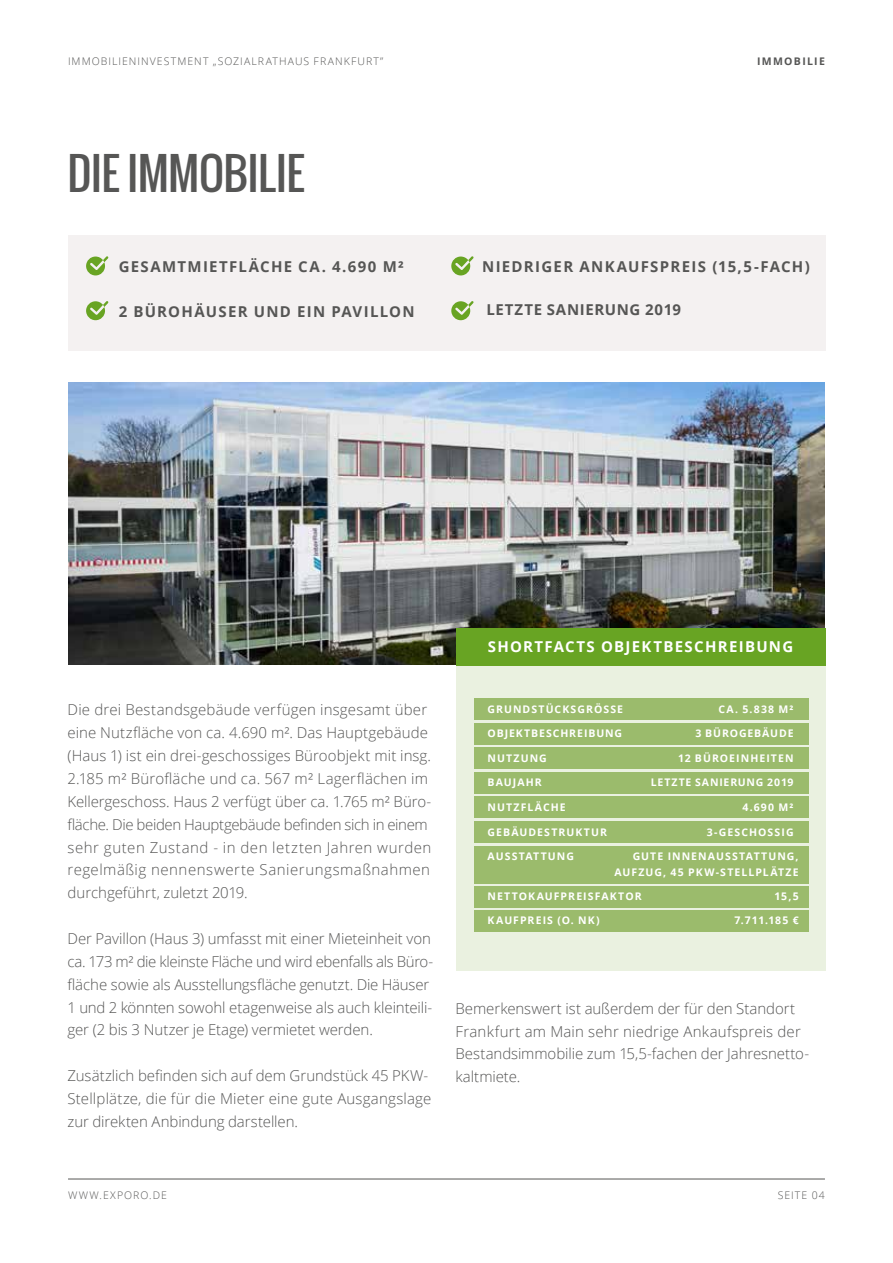
<style>
.page{position:relative;width:893px;height:1263px;background:#fff}
.page>*{position:absolute;margin:0;border:0;box-sizing:border-box;transform-origin:0 0}
.t1{font:43.5px "Oswald";letter-spacing:-.015em;color:#565655}
.t2{font:300 15px/22.8px "Open Sans";color:#565655}
.t3{font:700 15px "Open Sans";letter-spacing:.08em;color:#565655}
.t4{font:700 15px "Open Sans";letter-spacing:.085em;color:#fff}
.t5{font:700 15px "Open Sans";letter-spacing:.045em;color:#565655}
.t6{font:700 10.5px/16.5px "Open Sans";letter-spacing:.1em;color:#fff;text-align:right}
.t7{font:300 10.5px "Open Sans";letter-spacing:.1em;color:#565655}
.t8{font:700 10.5px "Open Sans";letter-spacing:.08em;color:#fff}
.t9{font:700 10.5px "Open Sans";letter-spacing:.12em;color:#565655}
</style>
<div class="page">
<hr style="left:68px;top:1178px;width:757px;height:1px;background:#565655">
<img style="left:68px;top:383px;width:757px;height:282px">
<div style="left:455px;top:665px;width:370px;height:306px;background:#eaf1e0"></div>
<div style="left:474px;top:886px;width:334px;height:22px;background:#9bbb6c"></div>
<div style="left:474px;top:910px;width:334px;height:22px;background:#9bbb6c"></div>
<div style="left:474px;top:846px;width:334px;height:37px;background:#9bbb6c"></div>
<div style="left:474px;top:699px;width:334px;height:21px;background:#9bbb6c"></div>
<div style="left:474px;top:723px;width:334px;height:21px;background:#9bbb6c"></div>
<div style="left:474px;top:747px;width:334px;height:22px;background:#9bbb6c"></div>
<div style="left:474px;top:797px;width:334px;height:21px;background:#9bbb6c"></div>
<div style="left:474px;top:772px;width:334px;height:22px;background:#9bbb6c"></div>
<div style="left:474px;top:821px;width:334px;height:21px;background:#9bbb6c"></div>
<div style="left:455px;top:628px;width:370px;height:37px;background:#68a423"></div>
<div style="left:68px;top:235px;width:757px;height:116px;background:#f4f1f1"></div>
<svg style="left:86px;top:256px;width:22px;height:19px"></svg>
<svg style="left:451px;top:256px;width:23px;height:19px"></svg>
<svg style="left:86px;top:301px;width:22px;height:19px"></svg>
<svg style="left:451px;top:301px;width:23px;height:19px"></svg>
<p class="t7" style="left:68px;top:54px;width:317px">IMMOBILIENINVESTMENT „SOZIALRATHAUS FRANKFURT”</p>
<h1 class="t1" style="left:68px;top:140px;width:239px">DIE IMMOBILIE</h1>
<p class="t9" style="left:757px;top:54px;width:69px">IMMOBILIE</p>
<p class="t3" style="left:119px;top:256px;width:287px">GESAMTMIETFLÄCHE CA. 4.690 M²</p>
<p class="t3" style="left:119px;top:301px;width:297px">2 BÜROHÄUSER UND EIN PAVILLON</p>
<p class="t5" style="left:487px;top:299px;width:196px">LETZTE SANIERUNG 2019</p>
<p class="t3" style="left:482px;top:256px;width:329px">NIEDRIGER ANKAUFSPREIS (15,5-FACH)</p>
<p class="t2" style="left:68px;top:698px;width:365px">Die drei Bestandsgebäude verfügen insgesamt über eine Nutzfläche von ca. 4.690 m². Das Hauptgebäude (Haus 1) ist ein drei-geschossiges Büroobjekt mit insg.<br>2.185 m² Bürofläche und ca. 567 m² Lagerflächen im Kellergeschoss. Haus 2 verfügt über ca. 1.765 m² Büro&shy;fläche. Die beiden Hauptgebäude befinden sich in einem sehr guten Zustand - in den letzten Jahren wurden regelmäßig nennenswerte Sanierungsmaßnahmen durchgeführt, zuletzt 2019.</p>
<p class="t2" style="left:68px;top:927px;width:367px">Der Pavillon (Haus 3) umfasst mit einer Mieteinheit von ca. 173 m² die kleinste Fläche und wird ebenfalls als Büro&shy;fläche sowie als Ausstellungsfläche genutzt. Die Häuser 1 und 2 könnten sowohl etagenweise als auch kleinteili&shy;ger (2 bis 3 Nutzer je Etage) vermietet werden.</p>
<p class="t2" style="left:68px;top:1064px;width:365px">Zusätzlich befinden sich auf dem Grundstück 45 PKW-<br>Stellplätze, die für die Mieter eine gute Ausgangslage zur direkten Anbindung darstellen.</p>
<p class="t4" style="left:488px;top:636px;width:307px">SHORTFACTS OBJEKTBESCHREIBUNG</p>
<p class="t6" style="left:488px;top:700px;width:137px">GRUNDSTÜCKSGRÖSSE</p>
<p class="t6" style="left:718px;top:700px;width:77px">CA. 5.838 M²</p>
<p class="t6" style="left:488px;top:724px;width:136px">OBJEKTBESCHREIBUNG</p>
<p class="t6" style="left:695px;top:724px;width:100px">3 BÜROGEBÄUDE</p>
<p class="t6" style="left:488px;top:750px;width:61px">NUTZUNG</p>
<p class="t6" style="left:678px;top:750px;width:117px">12 BÜROEINHEITEN</p>
<p class="t6" style="left:488px;top:774px;width:56px">BAUJAHR</p>
<p class="t8" style="left:651px;top:775px;width:144px">LETZTE SANIERUNG 2019</p>
<p class="t6" style="left:488px;top:799px;width:80px">NUTZFLÄCHE</p>
<p class="t6" style="left:742px;top:799px;width:53px">4.690 M²</p>
<p class="t6" style="left:488px;top:824px;width:121px">GEBÄUDESTRUKTUR</p>
<p class="t6" style="left:707px;top:824px;width:88px">3-GESCHOSSIG</p>
<p class="t6" style="left:488px;top:848px;width:88px">AUSSTATTUNG</p>
<p class="t6" style="left:614px;top:848px;width:186px">GUTE INNENAUSSTATTUNG,<br>AUFZUG, 45 PKW-STELLPLÄTZE</p>
<p class="t6" style="left:488px;top:888px;width:156px">NETTOKAUFPREISFAKTOR</p>
<p class="t6" style="left:774px;top:888px;width:26px">15,5</p>
<p class="t6" style="left:488px;top:912px;width:114px">KAUFPREIS (O. NK)</p>
<p class="t6" style="left:735px;top:912px;width:66px">7.711.185 €</p>
<p class="t2" style="left:455px;top:996px;width:355px">Bemerkenswert ist außerdem der für den Standort Frankfurt am Main sehr niedrige Ankaufspreis der Bestandsimmobilie zum 15,5-fachen der Jahresnetto&shy;kaltmiete.</p>
<p class="t7" style="left:68px;top:1188px;width:101px">WWW.EXPORO.DE</p>
<p class="t7" style="left:778px;top:1188px;width:49px">SEITE 04</p>
</div>
